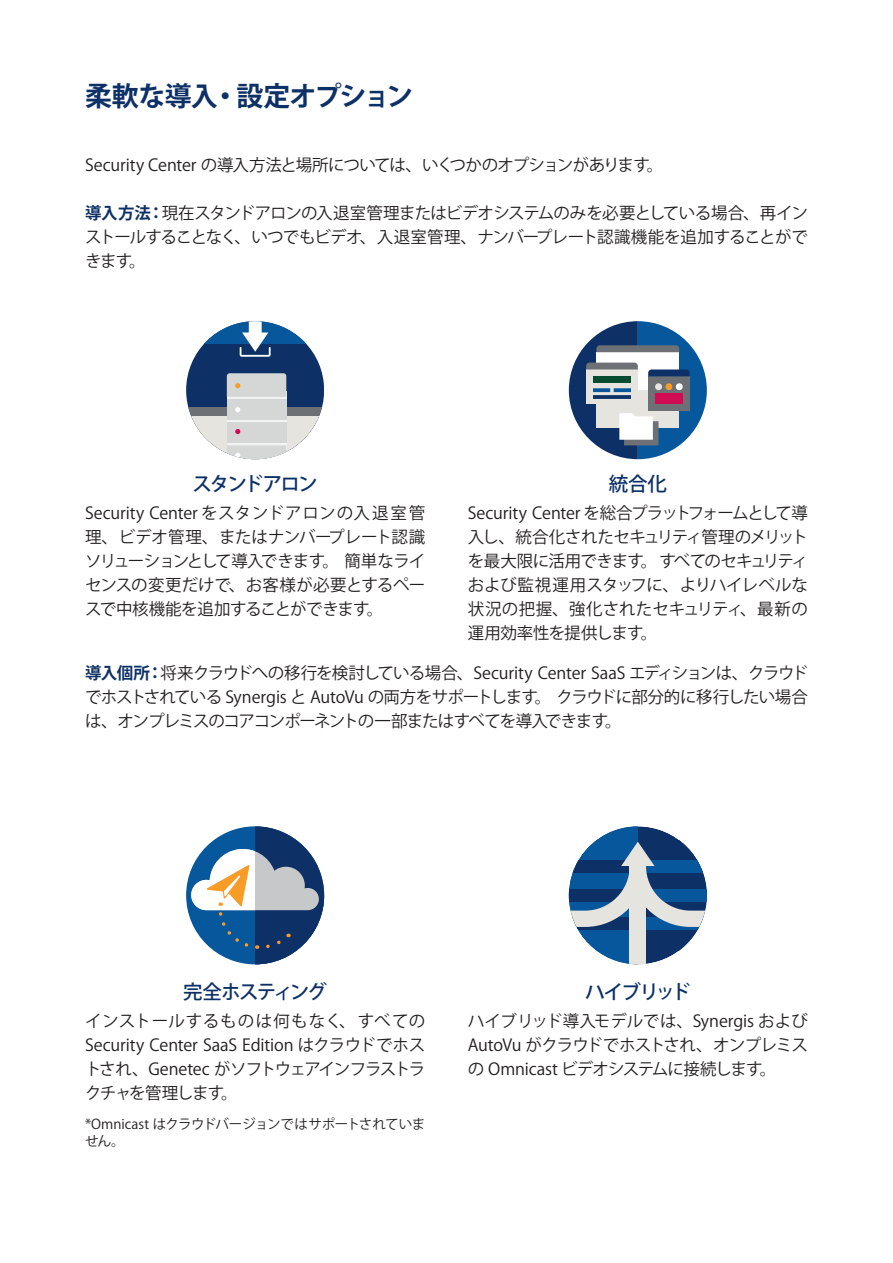
<style>
.page{position:relative;width:893px;height:1263px;background:#fff}
.page>*{position:absolute;margin:0;border:0;box-sizing:border-box;transform-origin:0 0}
.t1{font:700 27px "Koz Go Pr 6 N";letter-spacing:-.045em;color:#0d3166}
.t2{font:500 19.5px "Koz Go Pr 6 N";letter-spacing:-.09em;color:#0d3166}
.t3{font:16.5px/24px "Koz Go Pr 6 N";letter-spacing:-.04em;color:#231f20;text-align:justify}
.t4{font:13.5px/16.5px "Koz Go Pr 6 N";letter-spacing:-.01em;color:#231f20}
.s1{font-weight:700;color:#0d3166}
</style>
<div class="page">
<svg style="left:569px;top:826px;width:138px;height:138px"></svg>
<svg style="left:191px;top:826px;width:133px;height:138px"></svg>
<div style="left:186px;top:321px;width:138px;height:138px;background:#0d3166;border-radius:69px"></div>
<svg style="left:188px;top:407px;width:134px;height:10px"></svg>
<svg style="left:204px;top:323px;width:103px;height:21px"></svg>
<svg style="left:191px;top:417px;width:128px;height:37px;fill:#e6e4df"></svg>
<div style="left:227px;top:392px;width:59px;height:57px;background:#f3f3f4"></div>
<svg style="left:239px;top:321px;width:33px;height:36px"></svg>
<div style="left:227px;top:399px;width:59px;height:21px;background:#d5d6d6"></div>
<div style="left:227px;top:422px;width:59px;height:21px;background:#d5d6d6"></div>
<svg style="left:235px;top:407px;width:5px;height:5px"></svg>
<svg style="left:227px;top:373px;width:59px;height:24px"></svg>
<svg style="left:235px;top:429px;width:5px;height:5px"></svg>
<svg style="left:227px;top:445px;width:59px;height:14px"></svg>
<svg style="left:569px;top:321px;width:138px;height:138px"></svg>
<h1 class="t1" style="left:85px;top:81px;width:329px">柔軟な導入・設定オプション</h1>
<p class="t3" style="left:85px;top:154px;width:580px">Security Center の導入方法と場所については、いくつかのオプションがあります。</p>
<p class="t3" style="left:85px;top:202px;width:724px"><span class="s1">導入方法：</span>現在スタンドアロンの入退室管理またはビデオシステムのみを必要としている場合、再インストールすることなく、いつでもビデオ、入退室管理、ナンバープレート認識機能を追加することができます。</p>
<p class="t2" style="left:192px;top:473px;width:127px">スタンドアロン</p>
<p class="t3" style="left:85px;top:501px;width:342px">Security Center をスタンドアロンの入退室管理、ビデオ管理、またはナンバープレート認識ソリューションとして導入できます。 簡単なライセンスの変更だけで、お客様が必要とするペースで中核機能を追加することができます。</p>
<p class="t2" style="left:609px;top:473px;width:60px">統合化</p>
<p class="t3" style="left:468px;top:501px;width:342px">Security Center を総合プラットフォームとして導入し、統合化されたセキュリティ管理のメリットを最大限に活用できます。 すべてのセキュリティおよび監視運用スタッフに、よりハイレベルな状況の把握、強化されたセキュリティ、最新の運用効率性を提供します。</p>
<p class="t3" style="left:85px;top:661px;width:724px"><span class="s1">導入個所：</span>将来クラウドへの移行を検討している場合、Security Center SaaS エディションは、クラウドでホストされている Synergis と AutoVu の両方をサポートします。 クラウドに部分的に移行したい場合は、オンプレミスのコアコンポーネントの一部またはすべてを導入できます。</p>
<p class="t2" style="left:183px;top:981px;width:145px">完全ホスティング</p>
<p class="t3" style="left:85px;top:1009px;width:342px">インストールするものは何もなく、すべてのSecurity Center SaaS Edition はクラウドでホストされ、Genetec がソフトウェアインフラストラクチャを管理します。</p>
<p class="t4" style="left:85px;top:1116px;width:342px">*Omnicast はクラウドバージョンではサポートされていません。</p>
<p class="t2" style="left:585px;top:981px;width:107px">ハイブリッド</p>
<p class="t3" style="left:468px;top:1009px;width:342px">ハイブリッド導入モデルでは、Synergis およびAutoVu がクラウドでホストされ、オンプレミスの Omnicast ビデオシステムに接続します。</p>
</div>
